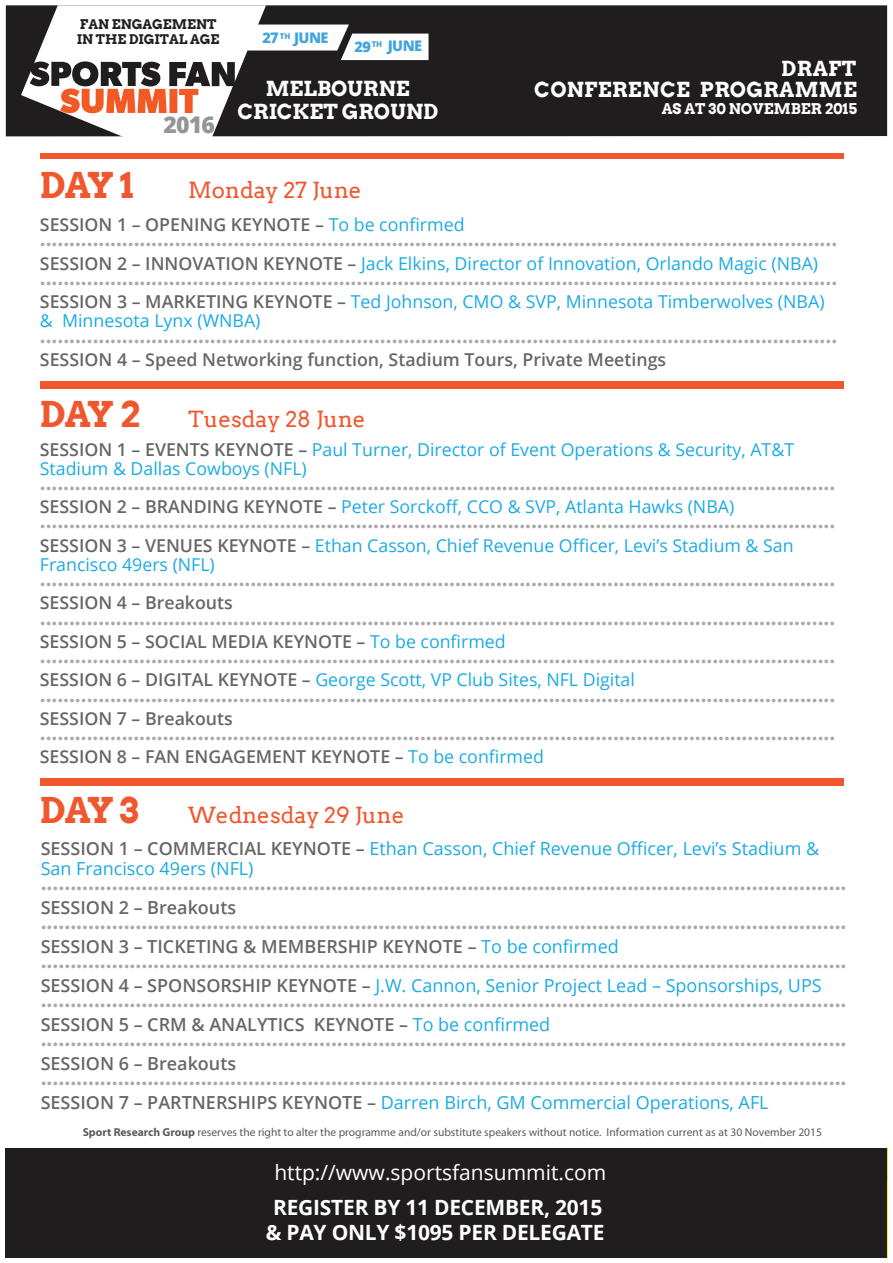
<style>
.page{position:relative;width:893px;height:1263px;background:#fff}
.page>*{position:absolute;margin:0;border:0;box-sizing:border-box;transform-origin:0 0}
.t1{font:700 35.55px "Arvo";letter-spacing:-.06em;color:#f0572e}
.t2{font:800 23.1px "Open Sans";color:#939698}
.t3{font:22.2px "Arvo";color:#f0572e}
.t4{font:700 21px/25.2px "Open Sans";letter-spacing:-.01em;color:#fff;text-align:center}
.t5{font:21px "Open Sans";color:#fff}
.t6{font:700 20.7px/20.7px "Arvo";letter-spacing:.02em;color:#fff;text-align:right}
.t7{font:700 20.7px/22.2px "Arvo";color:#fff;text-align:center}
.t8{font:18px/19.5px "Open Sans";color:#1baae2}
.t9{font:600 18px "Open Sans";color:#666767}
.t10{font:17.7px/19.2px "Open Sans";color:#1baae2}
.t11{font:600 17.7px "Open Sans";color:#666767}
.t12{font:15px "Arvo";color:#a7a9ac}
.t13{font:14.85px "Arvo";color:#a7a9ac}
.t14{font:700 14.85px "Arvo";color:#fff}
.t15{font:800 14.55px "Open Sans";letter-spacing:-.04em;color:#43a4db}
.t16{font:700 13.35px/14.9px "Arvo";color:#231f20}
.t17{font:11.55px "Myriad Pro";color:#5a5b5e}
.t18{font:800 7.95px "Open Sans";color:#43a4db}
.s1{font-weight:400;color:#1baae2}
.s2{font-weight:600;color:#666767}
.s3{font-weight:700}
</style>
<div class="page">
<div style="left:6px;top:5px;width:881px;height:131px;background:#201d1e"></div>
<svg style="left:21px;top:5px;width:408px;height:132px"></svg>
<div style="left:40px;top:153px;width:803px;height:6px;background:#f0572e"></div>
<div style="left:40px;top:382px;width:803px;height:7px;background:#f0572e"></div>
<div style="left:40px;top:778px;width:803px;height:8px;background:#f0572e"></div>
<div style="left:6px;top:1148px;width:881px;height:110px;background:#201d1e"></div>
<p class="t16" style="left:77px;top:17px;width:144px">FAN ENGAGEMENT<br>IN THE DIGITAL AGE</p>
<h2 class="t2" style="left:164px;top:107px;width:53px">2016</h2>
<p class="t15" style="left:262px;top:26px;width:68px">27 JUNE</p>
<p class="t18" style="left:280px;top:30px;width:12px">TH</p>
<p class="t15" style="left:354px;top:35px;width:69px">29<sup>TH</sup> JUNE</p>
<h3 class="t7" style="left:237px;top:78px;width:202px">MELBOURNE<br>CRICKET GROUND</h3>
<h1 class="t1" style="left:40px;top:163px;width:95px">DAY 1</h1>
<h3 class="t3" style="left:188px;top:176px;width:175px">Monday 27 June</h3>
<h3 class="t6" style="left:534px;top:58px;width:324px">DRAFT<br>CONFERENCE PROGRAMME</h3>
<p class="t14" style="left:662px;top:99px;width:197px">AS AT 30 NOVEMBER 2015</p>
<p class="t11" style="left:40px;top:213px;width:426px">SESSION 1 – OPENING KEYNOTE – <span class="s1">To be confirmed</span></p>
<p class="t13" style="left:40px;top:236px;width:799px">••••••••••••••••••••••••••••••••••••••••••••••••••••••••••••••••••••••••••••••••••••••••••••••••••••••••••••••••••••••••••••••••••••••••</p>
<p class="t10" style="left:40px;top:253px;width:780px"><span class="s2">SESSION 2 – INNOVATION KEYNOTE –</span> Jack Elkins, Director of Innovation, Orlando Magic (NBA)</p>
<p class="t13" style="left:40px;top:275px;width:799px">••••••••••••••••••••••••••••••••••••••••••••••••••••••••••••••••••••••••••••••••••••••••••••••••••••••••••••••••••••••••••••••••••••••••</p>
<p class="t10" style="left:40px;top:292px;width:786px"><span class="s2">SESSION 3 – MARKETING KEYNOTE –</span> Ted Johnson, CMO &amp; SVP, Minnesota Timberwolves (NBA) &amp; Minnesota Lynx (WNBA)</p>
<p class="t13" style="left:40px;top:332px;width:799px">••••••••••••••••••••••••••••••••••••••••••••••••••••••••••••••••••••••••••••••••••••••••••••••••••••••••••••••••••••••••••••••••••••••••</p>
<p class="t11" style="left:40px;top:347px;width:628px">SESSION 4 – Speed Networking function, Stadium Tours, Private Meetings</p>
<h1 class="t1" style="left:40px;top:391px;width:102px">DAY 2</h1>
<h3 class="t3" style="left:188px;top:405px;width:179px">Tuesday 28 June</h3>
<p class="t10" style="left:40px;top:439px;width:756px"><span class="s2">SESSION 1 – EVENTS KEYNOTE –</span> Paul Turner, Director of Event Operations &amp; Security, AT&amp;T<br>Stadium &amp; Dallas Cowboys (NFL)</p>
<p class="t13" style="left:40px;top:480px;width:797px">••••••••••••••••••••••••••••••••••••••••••••••••••••••••••••••••••••••••••••••••••••••••••••••••••••••••••••••••••••••••••••••••••••••••</p>
<p class="t10" style="left:40px;top:497px;width:696px"><span class="s2">SESSION 2 – BRANDING KEYNOTE –</span> Peter Sorckoff, CCO &amp; SVP, Atlanta Hawks (NBA)</p>
<p class="t13" style="left:40px;top:518px;width:797px">••••••••••••••••••••••••••••••••••••••••••••••••••••••••••••••••••••••••••••••••••••••••••••••••••••••••••••••••••••••••••••••••••••••••</p>
<p class="t10" style="left:40px;top:535px;width:755px"><span class="s2">SESSION 3 – VENUES KEYNOTE –</span> Ethan Casson, Chief Revenue Officer, Levi’s Stadium &amp; San<br>Francisco 49ers (NFL)</p>
<p class="t13" style="left:40px;top:576px;width:797px">••••••••••••••••••••••••••••••••••••••••••••••••••••••••••••••••••••••••••••••••••••••••••••••••••••••••••••••••••••••••••••••••••••••••</p>
<p class="t11" style="left:40px;top:591px;width:194px">SESSION 4 – Breakouts</p>
<p class="t13" style="left:40px;top:614px;width:797px">••••••••••••••••••••••••••••••••••••••••••••••••••••••••••••••••••••••••••••••••••••••••••••••••••••••••••••••••••••••••••••••••••••••••</p>
<p class="t11" style="left:40px;top:629px;width:467px">SESSION 5 – SOCIAL MEDIA KEYNOTE – <span class="s1">To be confirmed</span></p>
<p class="t13" style="left:40px;top:653px;width:797px">••••••••••••••••••••••••••••••••••••••••••••••••••••••••••••••••••••••••••••••••••••••••••••••••••••••••••••••••••••••••••••••••••••••••</p>
<p class="t10" style="left:40px;top:670px;width:597px"><span class="s2">SESSION 6 – DIGITAL KEYNOTE –</span> George Scott, VP Club Sites, NFL Digital</p>
<p class="t13" style="left:40px;top:691px;width:797px">••••••••••••••••••••••••••••••••••••••••••••••••••••••••••••••••••••••••••••••••••••••••••••••••••••••••••••••••••••••••••••••••••••••••</p>
<p class="t11" style="left:40px;top:706px;width:194px">SESSION 7 – Breakouts</p>
<p class="t13" style="left:40px;top:730px;width:797px">••••••••••••••••••••••••••••••••••••••••••••••••••••••••••••••••••••••••••••••••••••••••••••••••••••••••••••••••••••••••••••••••••••••••</p>
<p class="t11" style="left:40px;top:745px;width:506px">SESSION 8 – FAN ENGAGEMENT KEYNOTE – <span class="s1">To be confirmed</span></p>
<h1 class="t1" style="left:40px;top:788px;width:100px">DAY 3</h1>
<h3 class="t3" style="left:188px;top:802px;width:218px">Wednesday 29 June</h3>
<p class="t8" style="left:41px;top:838px;width:780px"><span class="s2">SESSION 1 – COMMERCIAL KEYNOTE –</span> Ethan Casson, Chief Revenue Officer, Levi’s Stadium &amp;<br>San Francisco 49ers (NFL)</p>
<p class="t12" style="left:41px;top:880px;width:807px">••••••••••••••••••••••••••••••••••••••••••••••••••••••••••••••••••••••••••••••••••••••••••••••••••••••••••••••••••••••••••••••••••••••••</p>
<p class="t9" style="left:41px;top:895px;width:197px">SESSION 2 – Breakouts</p>
<p class="t12" style="left:41px;top:919px;width:807px">••••••••••••••••••••••••••••••••••••••••••••••••••••••••••••••••••••••••••••••••••••••••••••••••••••••••••••••••••••••••••••••••••••••••</p>
<p class="t9" style="left:41px;top:934px;width:580px">SESSION 3 – TICKETING &amp; MEMBERSHIP KEYNOTE – <span class="s1">To be confirmed</span></p>
<p class="t12" style="left:41px;top:958px;width:807px">••••••••••••••••••••••••••••••••••••••••••••••••••••••••••••••••••••••••••••••••••••••••••••••••••••••••••••••••••••••••••••••••••••••••</p>
<p class="t8" style="left:41px;top:975px;width:783px"><span class="s2">SESSION 4 – SPONSORSHIP KEYNOTE –</span> J.W. Cannon, Senior Project Lead – Sponsorships, UPS</p>
<p class="t12" style="left:41px;top:997px;width:807px">••••••••••••••••••••••••••••••••••••••••••••••••••••••••••••••••••••••••••••••••••••••••••••••••••••••••••••••••••••••••••••••••••••••••</p>
<p class="t9" style="left:41px;top:1012px;width:511px">SESSION 5 – CRM &amp; ANALYTICS KEYNOTE – <span class="s1">To be confirmed</span></p>
<p class="t12" style="left:41px;top:1036px;width:807px">••••••••••••••••••••••••••••••••••••••••••••••••••••••••••••••••••••••••••••••••••••••••••••••••••••••••••••••••••••••••••••••••••••••••</p>
<p class="t9" style="left:41px;top:1051px;width:197px">SESSION 6 – Breakouts</p>
<p class="t12" style="left:41px;top:1075px;width:807px">••••••••••••••••••••••••••••••••••••••••••••••••••••••••••••••••••••••••••••••••••••••••••••••••••••••••••••••••••••••••••••••••••••••••</p>
<p class="t8" style="left:41px;top:1092px;width:729px"><span class="s2">SESSION 7 – PARTNERSHIPS KEYNOTE –</span> Darren Birch, GM Commercial Operations, AFL</p>
<p class="t17" style="left:83px;top:1125px;width:741px"><span class="s3">Sport Research Group</span> reserves the right to alter the programme and/or substitute speakers without notice. Information current as at 30 November 2015</p>
<h3 class="t5" style="left:274px;top:1158px;width:333px">http://www.sportsfansummit.com</h3>
<h3 class="t4" style="left:266px;top:1194px;width:340px">REGISTER BY 11 DECEMBER, 2015 &amp; PAY ONLY $1095 PER DELEGATE</h3>
</div>
